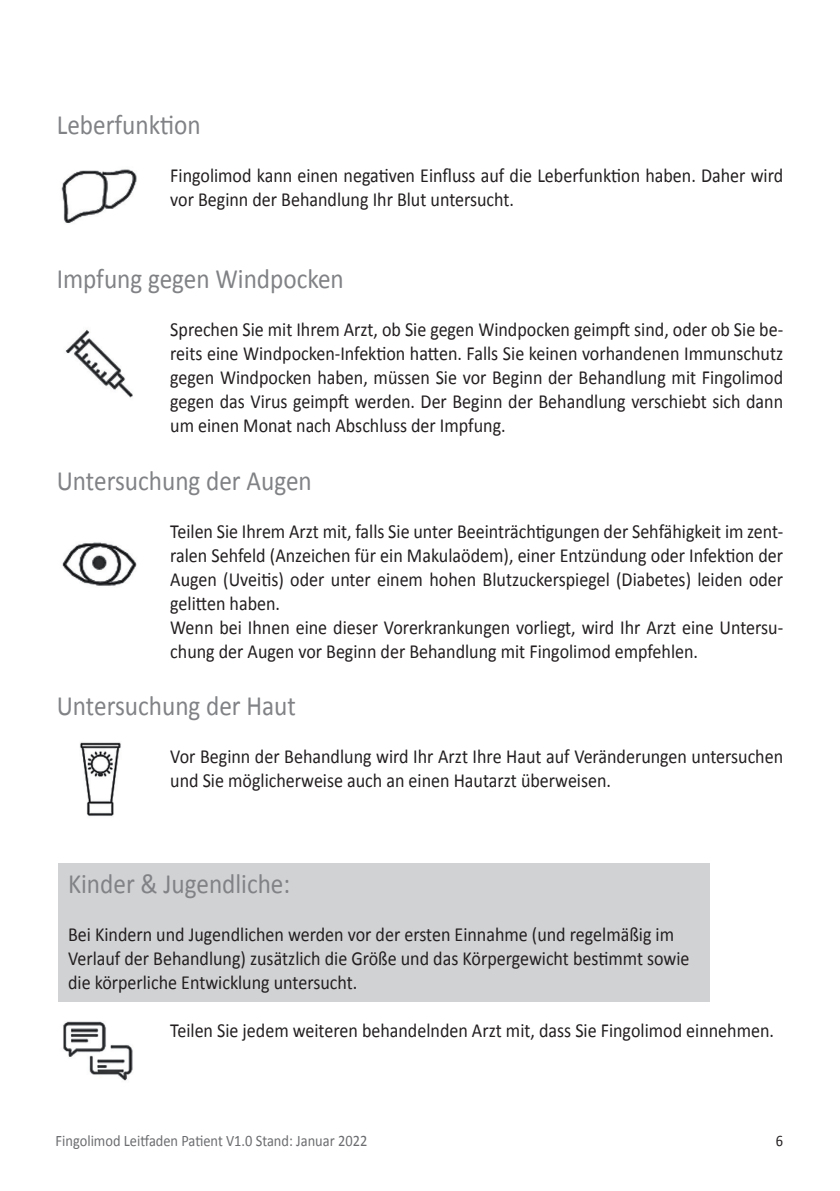
<style>
.page{position:relative;width:840px;height:1191px;background:#fff}
.page>*{position:absolute;margin:0;border:0;box-sizing:border-box;transform-origin:0 0}
.t1{font:28px "Calibri";color:#808285;scale:.9 1}
.t2{font:20px/24px "Calibri";color:#231f20;scale:.9 1}
.t3{font:16px "Calibri";color:#6c6d70;scale:.9 1}
.t4{font:16px "Calibri";color:#231f20;scale:.9 1}
</style>
<div class="page">
<div style="left:58px;top:863px;width:651px;height:139px;background:#d1d2d4"></div>
<img style="left:61px;top:169px;width:76px;height:55px">
<img style="left:65px;top:329px;width:68px;height:69px">
<img style="left:62px;top:542px;width:75px;height:44px">
<img style="left:80px;top:742px;width:41px;height:74px">
<img style="left:63px;top:1021px;width:70px;height:60px">
<h1 class="t1" style="left:57px;top:107px;width:161px">Leberfunktion</h1>
<p class="t2" style="left:170px;top:164px;width:682px">Fingolimod kann einen negativen Einfluss auf die Leberfunktion haben. Daher wird vor Beginn der Behandlung Ihr Blut untersucht.</p>
<h1 class="t1" style="left:57px;top:261px;width:320px">Impfung gegen Windpocken</h1>
<p class="t2" style="left:170px;top:317px;width:682px;text-align:justify">Sprechen Sie mit Ihrem Arzt, ob Sie gegen Windpocken geimpft sind, oder ob Sie be&shy;reits eine Windpocken-Infektion hatten. Falls Sie keinen vorhandenen Immunschutz gegen Windpocken haben, müssen Sie vor Beginn der Behandlung mit Fingolimod gegen das Virus geimpft werden. Der Beginn der Behandlung verschiebt sich dann um einen Monat nach Abschluss der Impfung.</p>
<h1 class="t1" style="left:57px;top:463px;width:285px">Untersuchung der Augen</h1>
<p class="t2" style="left:170px;top:519px;width:682px">Teilen Sie Ihrem Arzt mit, falls Sie unter Beeinträchtigungen der Sehfähigkeit im zent&shy;ralen Sehfeld (Anzeichen für ein Makulaödem), einer Entzündung oder Infektion der Augen (Uveitis) oder unter einem hohen Blutzuckerspiegel (Diabetes) leiden oder gelitten haben.<br>Wenn bei Ihnen eine dieser Vorerkrankungen vorliegt, wird Ihr Arzt eine Untersu&shy;chung der Augen vor Beginn der Behandlung mit Fingolimod empfehlen.</p>
<h1 class="t1" style="left:57px;top:688px;width:267px">Untersuchung der Haut</h1>
<p class="t2" style="left:170px;top:745px;width:682px">Vor Beginn der Behandlung wird Ihr Arzt Ihre Haut auf Veränderungen untersuchen und Sie möglicherweise auch an einen Hautarzt überweisen.</p>
<h1 class="t1" style="left:68px;top:866px;width:248px">Kinder &amp; Jugendliche:</h1>
<p class="t2" style="left:68px;top:922px;width:691px">Bei Kindern und Jugendlichen werden vor der ersten Einnahme (und regelmäßig im<br>Verlauf der Behandlung) zusätzlich die Größe und das Körpergewicht bestimmt sowie die körperliche Entwicklung untersucht.</p>
<p class="t2" style="left:170px;top:1018px;width:672px">Teilen Sie jedem weiteren behandelnden Arzt mit, dass Sie Fingolimod einnehmen.</p>
<p class="t3" style="left:56px;top:1130px;width:347px">Fingolimod Leitfaden Patient V1.0 Stand: Januar 2022</p>
<p class="t4" style="left:775px;top:1130px;width:10px">6</p>
</div>
